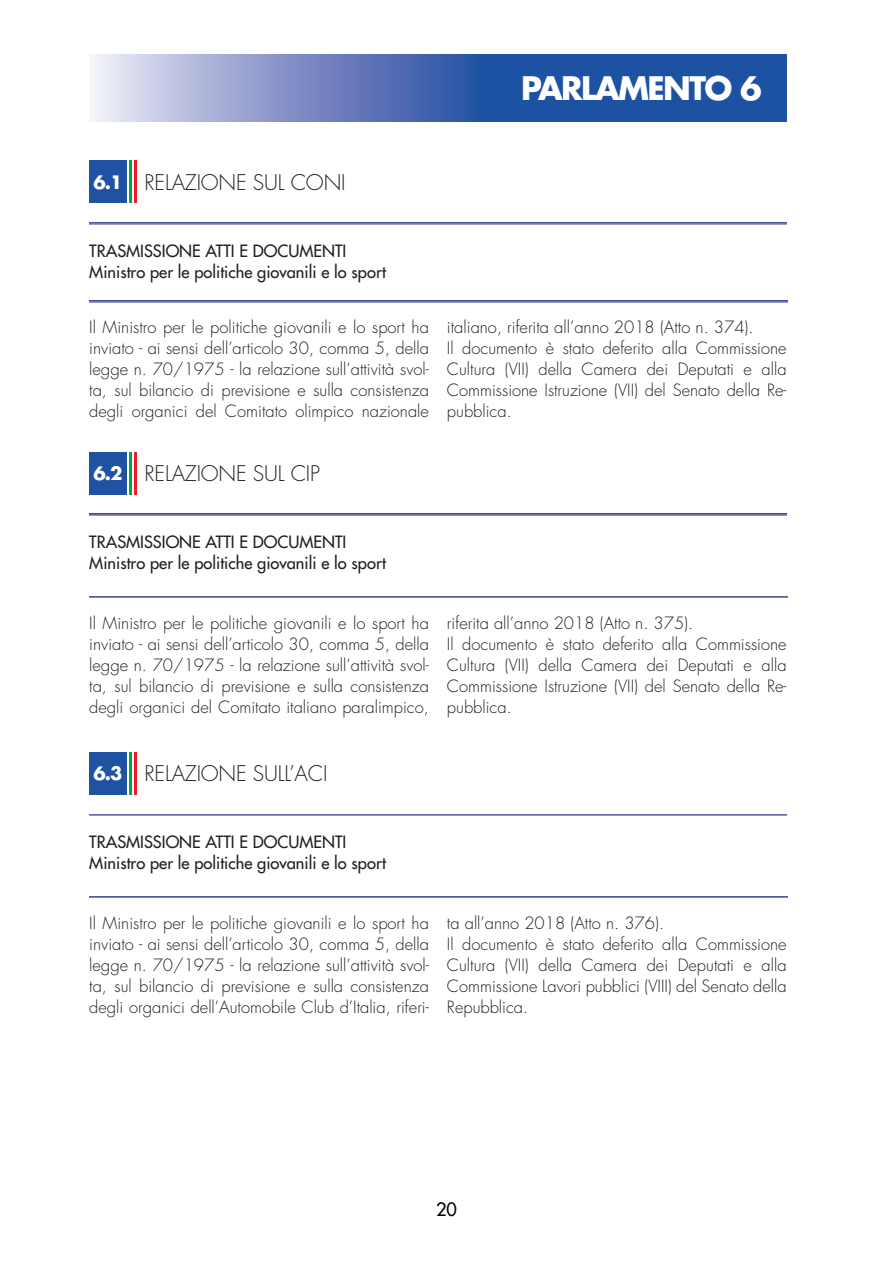
<style>
.page{position:relative;width:893px;height:1263px;background:#fff}
.page>*{position:absolute;margin:0;border:0;box-sizing:border-box;transform-origin:0 0}
.t1{font:700 31.5px "Futura LT";letter-spacing:-.05em;color:#fff}
.t2{font:300 21px "Futura LT";letter-spacing:-.01em;color:#231f20}
.t3{font:700 18px "Futura LT";color:#fff}
.t4{font:18px "Futura LT";color:#000}
.t5{font:300 16.5px/21px "Futura LT";color:#231f20;text-align:justify}
.t6{font:16.5px/21px "Futura LT";color:#231f20}
</style>
<div class="page">
<svg style="left:92px;top:54px;width:695px;height:68px;background:#5878b8"></svg>
<div style="left:89px;top:161px;width:38px;height:42px;background:#1f52a3"></div>
<hr style="left:129px;top:161px;width:3px;height:42px;background:#00a54f">
<hr style="left:134px;top:161px;width:3px;height:42px;background:#ee1d23">
<div style="left:89px;top:452px;width:38px;height:42px;background:#1f52a3"></div>
<hr style="left:129px;top:452px;width:3px;height:42px;background:#00a54f">
<hr style="left:134px;top:452px;width:3px;height:42px;background:#ee1d23">
<div style="left:89px;top:752px;width:38px;height:42px;background:#1f52a3"></div>
<hr style="left:129px;top:752px;width:3px;height:42px;background:#00a54f">
<hr style="left:134px;top:752px;width:3px;height:42px;background:#ee1d23">
<hr style="left:89px;top:223px;width:698px;height:1px;background:#7377b0">
<hr style="left:89px;top:514px;width:698px;height:1px;background:#686daa">
<hr style="left:89px;top:814px;width:698px;height:1px;background:#676daa">
<hr style="left:89px;top:301px;width:699px;height:1px;background:#6d72ac">
<svg style="left:89px;top:596px;width:699px;height:2px"></svg>
<svg style="left:89px;top:896px;width:699px;height:2px"></svg>
<p class="t3" style="left:94px;top:170px;width:31px">6.1</p>
<p class="t2" style="left:145px;top:169px;width:203px">RELAZIONE SUL CONI</p>
<p class="t6" style="left:89px;top:240px;width:298px">TRASMISSIONE ATTI E DOCUMENTI<br>Ministro per le politiche giovanili e lo sport</p>
<h1 class="t1" style="left:521px;top:68px;width:242px">PARLAMENTO 6</h1>
<p class="t5" style="left:89px;top:317px;width:341px">Il Ministro per le politiche giovanili e lo sport ha inviato - ai sensi dell’articolo 30, comma 5, della legge n. 70/1975 - la relazione sull’attività svol&shy;ta, sul bilancio di previsione e sulla consistenza degli organici del Comitato olimpico nazionale</p>
<p class="t5" style="left:447px;top:317px;width:341px;text-align:left">italiano, riferita all’anno 2018 (Atto n. 374).<br>Il documento è stato deferito alla Commissione Cultura (VII) della Camera dei Deputati e alla Commissione Istruzione (VII) del Senato della Re&shy;pubblica.</p>
<p class="t3" style="left:94px;top:461px;width:31px">6.2</p>
<p class="t2" style="left:145px;top:461px;width:177px">RELAZIONE SUL CIP</p>
<p class="t6" style="left:89px;top:531px;width:298px">TRASMISSIONE ATTI E DOCUMENTI<br>Ministro per le politiche giovanili e lo sport</p>
<p class="t5" style="left:89px;top:613px;width:341px">Il Ministro per le politiche giovanili e lo sport ha inviato - ai sensi dell’articolo 30, comma 5, della legge n. 70/1975 - la relazione sull’attività svol&shy;ta, sul bilancio di previsione e sulla consistenza degli organici del Comitato italiano paralimpico,</p>
<p class="t5" style="left:447px;top:613px;width:341px;text-align:left">riferita all’anno 2018 (Atto n. 375).<br>Il documento è stato deferito alla Commissione Cultura (VII) della Camera dei Deputati e alla Commissione Istruzione (VII) del Senato della Re&shy;pubblica.</p>
<p class="t3" style="left:94px;top:761px;width:31px">6.3</p>
<p class="t2" style="left:145px;top:761px;width:184px">RELAZIONE SULL’ACI</p>
<p class="t6" style="left:89px;top:831px;width:298px">TRASMISSIONE ATTI E DOCUMENTI<br>Ministro per le politiche giovanili e lo sport</p>
<p class="t5" style="left:89px;top:913px;width:341px">Il Ministro per le politiche giovanili e lo sport ha inviato - ai sensi dell’articolo 30, comma 5, della legge n. 70/1975 - la relazione sull’attività svol&shy;ta, sul bilancio di previsione e sulla consistenza degli organici dell’Automobile Club d’Italia, riferi-</p>
<p class="t5" style="left:447px;top:913px;width:341px;text-align:left">ta all’anno 2018 (Atto n. 376).<br>Il documento è stato deferito alla Commissione Cultura (VII) della Camera dei Deputati e alla Commissione Lavori pubblici (VIII) del Senato della Repubblica.</p>
<p class="t4" style="left:436px;top:1198px;width:22px">20</p>
</div>
